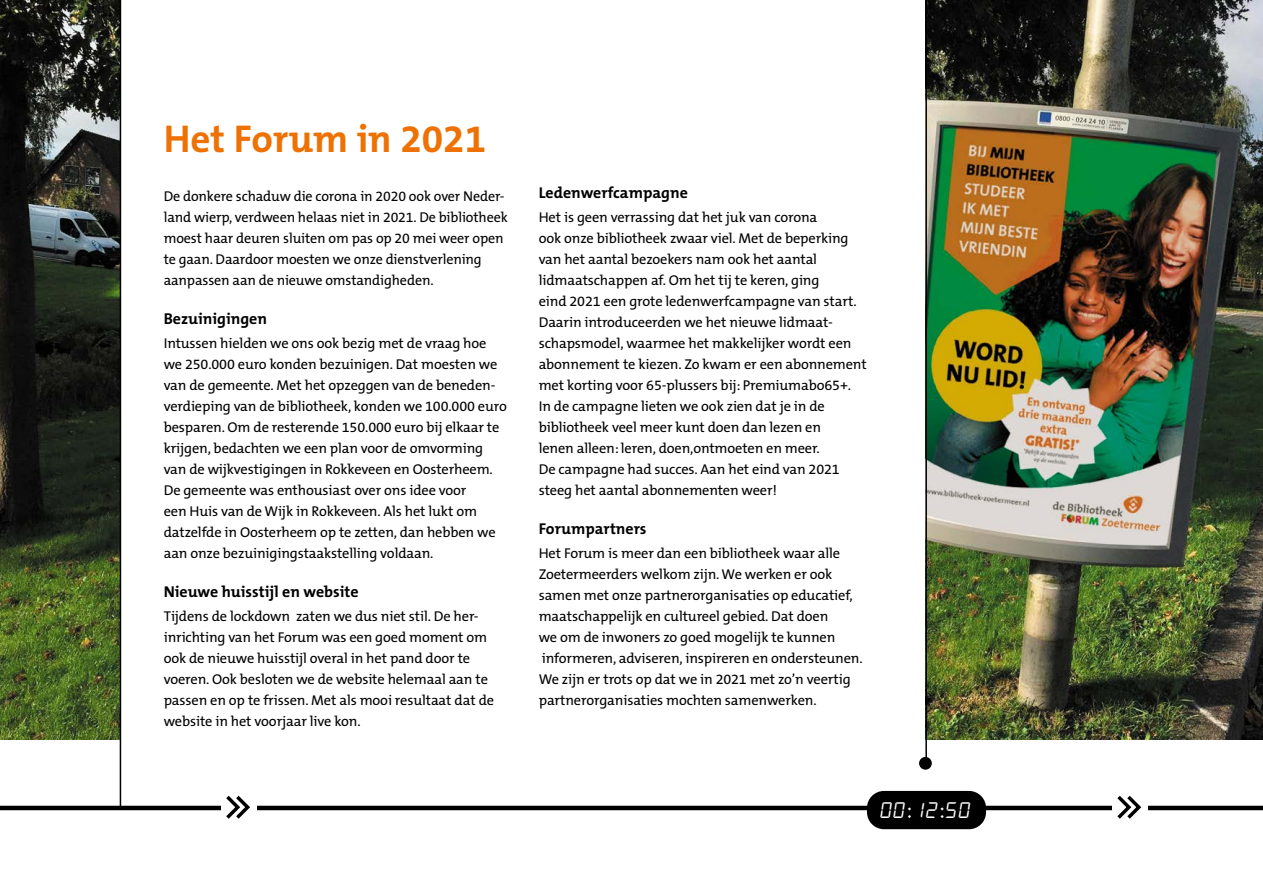
<style>
.page{position:relative;width:1263px;height:893px;background:#fff}
.page>*{position:absolute;margin:0;border:0;box-sizing:border-box;transform-origin:0 0}
.t1{font:700 39px "The Mix B7";color:#ee7203}
.t2{font:22.5px "alarmclock";color:#fff}
.t3{font:700 15.75px "The Mix B7";color:#000}
.t4{font:14.25px/21px "The Mix B5 Plain";letter-spacing:-.01em;color:#000}
</style>
<div class="page">
<hr style="left:0;top:806px;width:1263px;height:4px;background:#000">
<div style="left:867px;top:791px;width:119px;height:38px;background:#000;border-radius:17px"></div>
<img style="left:927px;top:0;width:336px;height:740px">
<img style="left:0;top:0;width:120px;height:740px">
<hr style="left:925px;top:0;width:2px;height:767px;background:#000">
<div style="left:919px;top:757px;width:13px;height:13px;background:#000;border-radius:50%"></div>
<hr style="left:120px;top:0;width:1px;height:808px;background:#000">
<div style="left:1112px;top:791px;width:36px;height:37px;background:#fff"></div>
<svg style="left:1117px;top:795px;width:25px;height:24px"></svg>
<div style="left:221px;top:791px;width:36px;height:37px;background:#fff"></div>
<svg style="left:226px;top:795px;width:24px;height:24px"></svg>
<h1 class="t1" style="left:164px;top:118px;width:324px">Het Forum in 2021</h1>
<p class="t4" style="left:164px;top:186px;width:346px">De donkere schaduw die corona in 2020 ook over Neder&shy;land wierp, verdween helaas niet in 2021. De bibliotheek moest haar deuren sluiten om pas op 20 mei weer open te gaan. Daardoor moesten we onze dienstverlening aanpassen aan de nieuwe omstandigheden.</p>
<p class="t3" style="left:164px;top:310px;width:105px">Bezuinigingen</p>
<p class="t4" style="left:164px;top:333px;width:345px">Intussen hielden we ons ook bezig met de vraag hoe we 250.000 euro konden bezuinigen. Dat moesten we van de gemeente. Met het opzeggen van de beneden&shy;verdieping van de bibliotheek, konden we 100.000 euro besparen. Om de resterende 150.000 euro bij elkaar te krijgen, bedachten we een plan voor de omvorming van de wijkvestigingen in Rokkeveen en Oosterheem.<br>De gemeente was enthousiast over ons idee voor<br>een Huis van de Wijk in Rokkeveen. Als het lukt om datzelfde in Oosterheem op te zetten, dan hebben we aan onze bezuinigingstaakstelling voldaan.</p>
<p class="t3" style="left:164px;top:583px;width:196px">Nieuwe huisstijl en website</p>
<p class="t4" style="left:164px;top:606px;width:332px">Tijdens de lockdown zaten we dus niet stil. De her&shy;inrichting van het Forum was een goed moment om ook de nieuwe huisstijl overal in het pand door te voeren. Ook besloten we de website helemaal aan te passen en op te frissen. Met als mooi resultaat dat de website in het voorjaar live kon.</p>
<p class="t3" style="left:539px;top:184px;width:151px">Ledenwerfcampagne</p>
<p class="t4" style="left:539px;top:207px;width:329px">Het is geen verrassing dat het juk van corona<br>ook onze bibliotheek zwaar viel. Met de beperking van het aantal bezoekers nam ook het aantal lidmaatschappen af. Om het tij te keren, ging<br>eind 2021 een grote ledenwerfcampagne van start.<br>Daarin introduceerden we het nieuwe lidmaat&shy;schapsmodel, waarmee het makkelijker wordt een abonnement te kiezen. Zo kwam er een abonnement met korting voor 65-plussers bij: Premiumabo65+.<br>In de campagne lieten we ook zien dat je in de bibliotheek veel meer kunt doen dan lezen en<br>lenen alleen: leren, doen,ontmoeten en meer.<br>De campagne had succes. Aan het eind van 2021 steeg het aantal abonnementen weer!</p>
<p class="t3" style="left:539px;top:520px;width:109px">Forumpartners</p>
<p class="t4" style="left:539px;top:543px;width:325px">Het Forum is meer dan een bibliotheek waar alle Zoetermeerders welkom zijn. We werken er ook samen met onze partnerorganisaties op educatief, maatschappelijk en cultureel gebied. Dat doen<br>we om de inwoners zo goed mogelijk te kunnen informeren, adviseren, inspireren en ondersteunen.<br>We zijn er trots op dat we in 2021 met zo’n veertig partnerorganisaties mochten samenwerken.</p>
<h2 class="t2" style="left:880px;top:799px;width:93px">00:12:50</h2>
</div>
